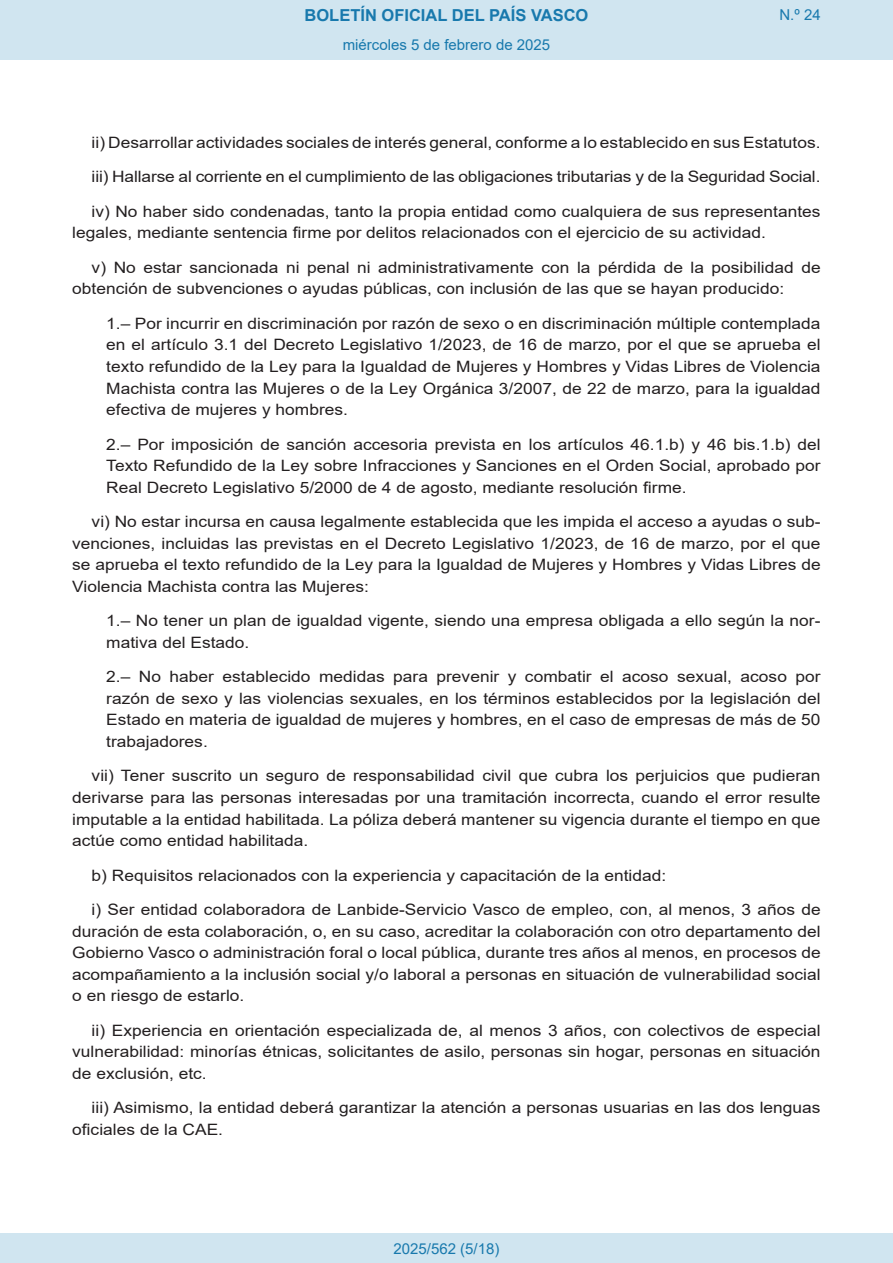
<style>
.page{position:relative;width:893px;height:1263px;background:#fff}
.page>*{position:absolute;margin:0;border:0;box-sizing:border-box;transform-origin:0 0}
.t1{font:700 16.5px "Arial";color:#1879ad}
.BOPVDetalle{font:15.6px/21.6px "Arial";color:#231f20;text-align:justify;scale:1.11 1}
.BOPVDetalle1{font:15.6px/21.6px "Arial";color:#231f20;text-align:justify;scale:1.11 1}
.Paginacion_Centro{font:15px "Arial";color:#1879ad}
</style>
<div class="page">
<div style="left:0;top:0;width:893px;height:60px;background:#d0e5f0"></div>
<div style="left:0;top:1233px;width:893px;height:30px;background:#d0e5f0"></div>
<p class="t1" style="left:305px;top:3px;width:285px">BOLETÍN OFICIAL DEL PAÍS VASCO</p>
<p class="Paginacion_Centro" style="left:343px;top:35px;width:209px">miércoles 5 de febrero de 2025</p>
<p class="Paginacion_Centro" style="left:779px;top:5px;width:43px">N.º 24</p>
<p class="BOPVDetalle" style="left:92px;top:132px;width:658px">ii) Desarrollar actividades sociales de interés general, conforme a lo establecido en sus Estatutos.</p>
<p class="BOPVDetalle" style="left:92px;top:166px;width:658px">iii) Hallarse al corriente en el cumplimiento de las obligaciones tributarias y de la Seguridad Social.</p>
<p class="BOPVDetalle" style="left:72px;top:200px;width:676px;text-indent:19px">iv) No haber sido condenadas, tanto la propia entidad como cualquiera de sus representantes legales, mediante sentencia firme por delitos relacionados con el ejercicio de su actividad.</p>
<p class="BOPVDetalle" style="left:72px;top:256px;width:676px;text-indent:19px">v) No estar sancionada ni penal ni administrativamente con la pérdida de la posibilidad de obtención de subvenciones o ayudas públicas, con inclusión de las que se hayan producido:</p>
<p class="BOPVDetalle1" style="left:106px;top:312px;width:645px">1.– Por incurrir en discriminación por razón de sexo o en discriminación múltiple contemplada en el artículo 3.1 del Decreto Legislativo 1/2023, de 16 de marzo, por el que se aprueba el texto refundido de la Ley para la Igualdad de Mujeres y Hombres y Vidas Libres de Violencia Machista contra las Mujeres o de la Ley Orgánica 3/2007, de 22 de marzo, para la igualdad efectiva de mujeres y hombres.</p>
<p class="BOPVDetalle1" style="left:106px;top:433px;width:645px">2.– Por imposición de sanción accesoria prevista en los artículos 46.1.b) y 46 bis.1.b) del Texto Refundido de la Ley sobre Infracciones y Sanciones en el Orden Social, aprobado por Real Decreto Legislativo 5/2000 de 4 de agosto, mediante resolución firme.</p>
<p class="BOPVDetalle" style="left:72px;top:511px;width:676px;text-indent:19px">vi) No estar incursa en causa legalmente establecida que les impida el acceso a ayudas o sub&shy;venciones, incluidas las previstas en el Decreto Legislativo 1/2023, de 16 de marzo, por el que se aprueba el texto refundido de la Ley para la Igualdad de Mujeres y Hombres y Vidas Libres de Violencia Machista contra las Mujeres:</p>
<p class="BOPVDetalle1" style="left:106px;top:610px;width:645px">1.– No tener un plan de igualdad vigente, siendo una empresa obligada a ello según la nor&shy;mativa del Estado.</p>
<p class="BOPVDetalle1" style="left:106px;top:666px;width:645px">2.– No haber establecido medidas para prevenir y combatir el acoso sexual, acoso por razón de sexo y las violencias sexuales, en los términos establecidos por la legislación del Estado en materia de igualdad de mujeres y hombres, en el caso de empresas de más de 50 trabajadores.</p>
<p class="BOPVDetalle" style="left:72px;top:765px;width:676px;text-indent:19px">vii) Tener suscrito un seguro de responsabilidad civil que cubra los perjuicios que pudieran derivarse para las personas interesadas por una tramitación incorrecta, cuando el error resulte imputable a la entidad habilitada. La póliza deberá mantener su vigencia durante el tiempo en que actúe como entidad habilitada.</p>
<p class="BOPVDetalle" style="left:92px;top:864px;width:519px">b) Requisitos relacionados con la experiencia y capacitación de la entidad:</p>
<p class="BOPVDetalle" style="left:72px;top:898px;width:676px;text-indent:19px">i) Ser entidad colaboradora de Lanbide-Servicio Vasco de empleo, con, al menos, 3 años de duración de esta colaboración, o, en su caso, acreditar la colaboración con otro departamento del Gobierno Vasco o administración foral o local pública, durante tres años al menos, en procesos de acompañamiento a la inclusión social y/o laboral a personas en situación de vulnerabilidad social o en riesgo de estarlo.</p>
<p class="BOPVDetalle" style="left:72px;top:1019px;width:676px;text-indent:19px">ii) Experiencia en orientación especializada de, al menos 3 años, con colectivos de especial vulnerabilidad: minorías étnicas, solicitantes de asilo, personas sin hogar, personas en situación de exclusión, etc.</p>
<p class="BOPVDetalle" style="left:72px;top:1097px;width:676px;text-indent:19px">iii) Asimismo, la entidad deberá garantizar la atención a personas usuarias en las dos lenguas oficiales de la CAE.</p>
<p class="Paginacion_Centro" style="left:393px;top:1238px;width:107px">2025/562 (5/18)</p>
</div>
